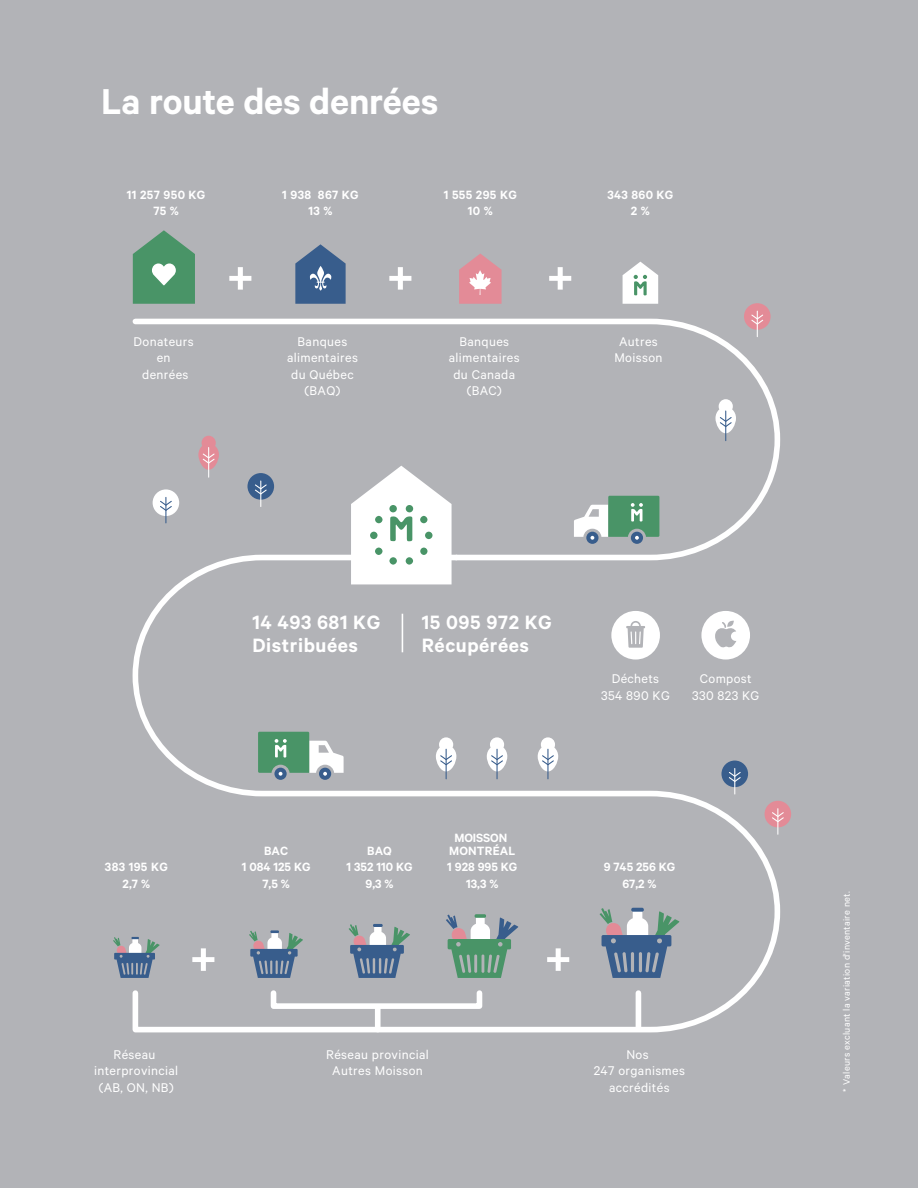
<style>
.page{position:relative;width:918px;height:1188px;background:#fff}
.page>*{position:absolute;margin:0;border:0;box-sizing:border-box;transform-origin:0 0}
.t1{font:600 40.5px "Calibre";letter-spacing:-.005em;color:#fff}
.t2{font:600 21.75px/23.7px "Calibre";letter-spacing:.025em;color:#fff}
.t3{font:14.25px/16.5px "Calibre";letter-spacing:.025em;color:#fff;text-align:center}
.t4{font:600 13.5px/16.5px "Calibre";letter-spacing:.015em;color:#fff;text-align:center}
.t5{font:10.5px "Calibre";letter-spacing:.025em;color:#fff}
</style>
<div class="page">
<div style="left:0;top:0;width:918px;height:1187px;background:#b2b3b7"></div>
<svg style="left:229px;top:267px;width:22px;height:23px"></svg>
<svg style="left:389px;top:267px;width:22px;height:23px"></svg>
<svg style="left:549px;top:267px;width:22px;height:23px"></svg>
<div style="left:744px;top:303px;width:27px;height:27px;background:#e38b97;border-radius:50%"></div>
<svg style="left:751px;top:311px;width:12px;height:5px"></svg>
<svg style="left:295px;top:244px;width:51px;height:60px"></svg>
<svg style="left:623px;top:262px;width:35px;height:42px"></svg>
<div style="left:765px;top:801px;width:26px;height:26px;background:#e38b97;border-radius:50%"></div>
<svg style="left:133px;top:230px;width:62px;height:74px"></svg>
<svg style="left:459px;top:254px;width:43px;height:50px"></svg>
<svg style="left:132px;top:316px;width:649px;height:236px"></svg>
<svg style="left:132px;top:552px;width:651px;height:481px"></svg>
<div style="left:375px;top:1008px;width:6px;height:22px;background:#fff"></div>
<div style="left:271px;top:990px;width:211px;height:19px;border:6px solid #fff"></div>
<svg style="left:547px;top:948px;width:22px;height:23px"></svg>
<svg style="left:192px;top:948px;width:22px;height:23px"></svg>
<svg style="left:249px;top:930px;width:54px;height:48px"></svg>
<svg style="left:446px;top:915px;width:72px;height:63px"></svg>
<svg style="left:475px;top:914px;width:11px;height:4px"></svg>
<svg style="left:349px;top:924px;width:61px;height:54px"></svg>
<svg style="left:113px;top:937px;width:47px;height:41px"></svg>
<svg style="left:600px;top:908px;width:79px;height:70px"></svg>
<svg style="left:631px;top:908px;width:13px;height:4px"></svg>
<div style="left:636px;top:993px;width:5px;height:36px;background:#fff"></div>
<svg style="left:351px;top:466px;width:101px;height:118px"></svg>
<div style="left:389px;top:505px;width:8px;height:7px;background:#499467;border-radius:50%"></div>
<div style="left:406px;top:505px;width:7px;height:7px;background:#499467;border-radius:50%"></div>
<div style="left:425px;top:532px;width:8px;height:7px;background:#499467;border-radius:50%"></div>
<div style="left:370px;top:532px;width:8px;height:7px;background:#499467;border-radius:50%"></div>
<div style="left:375px;top:548px;width:8px;height:7px;background:#499467;border-radius:50%"></div>
<div style="left:375px;top:516px;width:8px;height:7px;background:#499467;border-radius:50%"></div>
<div style="left:389px;top:557px;width:8px;height:8px;background:#499467;border-radius:50%"></div>
<div style="left:406px;top:557px;width:7px;height:8px;background:#499467;border-radius:50%"></div>
<div style="left:420px;top:548px;width:8px;height:7px;background:#499467;border-radius:50%"></div>
<div style="left:420px;top:516px;width:7px;height:7px;background:#499467;border-radius:50%"></div>
<p class="t1" style="left:101px;top:77px;width:339px">La route des denrées</p>
<p class="t4" style="left:127px;top:186px;width:80px">11 257 950 KG<br>75 %</p>
<p class="t4" style="left:282px;top:186px;width:78px">1 938 867 KG<br>13 %</p>
<p class="t4" style="left:444px;top:186px;width:74px">1 555 295 KG<br>10 %</p>
<p class="t4" style="left:607px;top:186px;width:67px">343 860 KG<br>2 %</p>
<p class="t3" style="left:134px;top:333px;width:62px">Donateurs en denrées</p>
<p class="t3" style="left:287px;top:333px;width:72px">Banques alimentaires du Québec (BAQ)</p>
<p class="t3" style="left:449px;top:333px;width:72px">Banques alimentaires du Canada (BAC)</p>
<p class="t3" style="left:614px;top:333px;width:49px">Autres<br>Moisson</p>
<p class="t2" style="left:252px;top:609px;width:129px">14 493 681 KG<br>Distribuées</p>
<p class="t2" style="left:422px;top:609px;width:131px">15 095 972 KG<br>Récupérées</p>
<p class="t3" style="left:601px;top:670px;width:70px">Déchets<br>354 890 KG</p>
<p class="t3" style="left:692px;top:670px;width:69px">Compost<br>330 823 KG</p>
<p class="t4" style="left:449px;top:830px;width:68px;line-height:13.5px">MOISSON<br>MONTRÉAL</p>
<p class="t4" style="left:242px;top:842px;width:70px">BAC<br>1 084 125 KG<br>7,5 %</p>
<p class="t4" style="left:347px;top:842px;width:67px">BAQ<br>1 352 110 KG<br>9,3 %</p>
<p class="t4" style="left:105px;top:859px;width:64px">383 195 KG<br>2,7 %</p>
<p class="t4" style="left:604px;top:859px;width:73px">9 745 256 KG<br>67,2 %</p>
<p class="t4" style="left:447px;top:859px;width:72px">1 928 995 KG<br>13,3 %</p>
<p class="t3" style="left:94px;top:1046px;width:86px">Réseau interprovincial (AB, ON, NB)</p>
<p class="t3" style="left:594px;top:1046px;width:93px">Nos<br>247 organismes accrédités</p>
<p class="t3" style="left:326px;top:1046px;width:104px">Réseau provincial<br>Autres Moisson</p>
<p class="t5" style="left:841px;top:1092px;width:202px;rotate:-90deg">* Valeurs excluant la variation d'inventaire net.</p>
</div>
